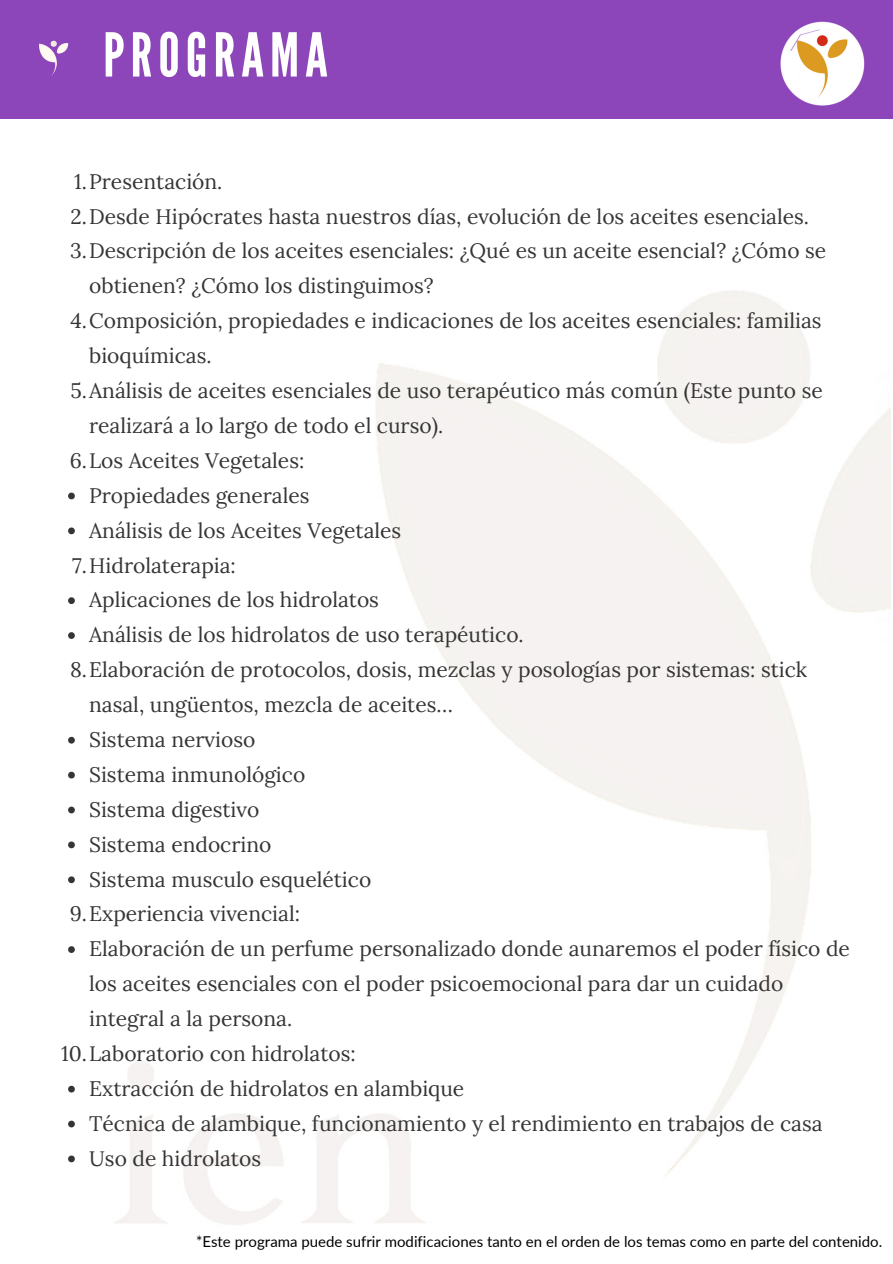
<style>
.page{position:relative;width:893px;height:1264px;background:#fff}
.page>*{position:absolute;margin:0;border:0;box-sizing:border-box;transform-origin:0 0}
.t1{font:60.3px "League Gothic";letter-spacing:.1em;color:#fff}
.t2{font:21px/34.8px "Lora";color:#353535}
.t3{font:15px "Lato";color:#000}
</style>
<div class="page">
<img style="left:69px;top:290px;width:821px;height:935px">
<div style="left:0;top:0;width:892px;height:119px;background:#8d46b9"></div>
<img style="left:780px;top:21px;width:85px;height:85px">
<img style="left:39px;top:40px;width:30px;height:36px">
<svg style="left:68px;top:492px;width:7px;height:7px"></svg>
<svg style="left:68px;top:527px;width:7px;height:7px"></svg>
<svg style="left:68px;top:597px;width:7px;height:7px"></svg>
<svg style="left:68px;top:632px;width:7px;height:7px"></svg>
<svg style="left:68px;top:736px;width:7px;height:7px"></svg>
<svg style="left:68px;top:771px;width:7px;height:7px"></svg>
<svg style="left:68px;top:806px;width:7px;height:7px"></svg>
<svg style="left:68px;top:841px;width:7px;height:7px"></svg>
<svg style="left:68px;top:876px;width:7px;height:7px"></svg>
<svg style="left:68px;top:946px;width:7px;height:6px"></svg>
<svg style="left:68px;top:1085px;width:7px;height:7px"></svg>
<svg style="left:68px;top:1120px;width:7px;height:7px"></svg>
<svg style="left:68px;top:1155px;width:7px;height:7px"></svg>
<p class="t1" style="left:103px;top:20px;width:226px">PROGRAMA</p>
<h2 class="t2" style="left:74px;top:164px;width:150px">1.Presentación.</h2>
<h2 class="t2" style="left:71px;top:198px;width:739px">2.Desde Hipócrates hasta nuestros días, evolución de los aceites esenciales.</h2>
<h2 class="t2" style="left:89px;top:233px;width:738px;text-indent:-19px">3.Descripción de los aceites esenciales: ¿Qué es un aceite esencial? ¿Cómo se obtienen? ¿Cómo los distinguimos?</h2>
<h2 class="t2" style="left:89px;top:303px;width:734px;text-indent:-19px">4.Composición, propiedades e indicaciones de los aceites esenciales: familias bioquímicas.</h2>
<h2 class="t2" style="left:89px;top:373px;width:735px;text-indent:-19px">5.Análisis de aceites esenciales de uso terapéutico más común (Este punto se realizará a lo largo de todo el curso).</h2>
<h2 class="t2" style="left:70px;top:443px;width:236px">6.Los Aceites Vegetales:</h2>
<h2 class="t2" style="left:89px;top:477px;width:222px">Propiedades generales</h2>
<h2 class="t2" style="left:89px;top:512px;width:313px">Análisis de los Aceites Vegetales</h2>
<h2 class="t2" style="left:72px;top:547px;width:165px">7.Hidrolaterapia:</h2>
<h2 class="t2" style="left:89px;top:582px;width:291px">Aplicaciones de los hidrolatos</h2>
<h2 class="t2" style="left:89px;top:617px;width:436px">Análisis de los hidrolatos de uso terapéutico.</h2>
<h2 class="t2" style="left:89px;top:652px;width:719px;text-indent:-19px">8.Elaboración de protocolos, dosis, mezclas y posologías por sistemas: stick nasal, ungüentos, mezcla de aceites…</h2>
<h2 class="t2" style="left:89px;top:722px;width:168px">Sistema nervioso</h2>
<h2 class="t2" style="left:89px;top:756px;width:218px">Sistema inmunológico</h2>
<h2 class="t2" style="left:89px;top:791px;width:172px">Sistema digestivo</h2>
<h2 class="t2" style="left:89px;top:826px;width:184px">Sistema endocrino</h2>
<h2 class="t2" style="left:89px;top:861px;width:283px">Sistema musculo esquelético</h2>
<h2 class="t2" style="left:70px;top:896px;width:232px">9.Experiencia vivencial:</h2>
<h2 class="t2" style="left:89px;top:931px;width:762px">Elaboración de un perfume personalizado donde aunaremos el poder físico de los aceites esenciales con el poder psicoemocional para dar un cuidado integral a la persona.</h2>
<h2 class="t2" style="left:61px;top:1035px;width:296px">10.Laboratorio con hidrolatos:</h2>
<h2 class="t2" style="left:89px;top:1070px;width:376px">Extracción de hidrolatos en alambique</h2>
<h2 class="t2" style="left:89px;top:1105px;width:734px">Técnica de alambique, funcionamiento y el rendimiento en trabajos de casa</h2>
<h2 class="t2" style="left:89px;top:1140px;width:173px">Uso de hidrolatos</h2>
<p class="t3" style="left:196px;top:1231px;width:687px">*Este programa puede sufrir modificaciones tanto en el orden de los temas como en parte del contenido.</p>
</div>
